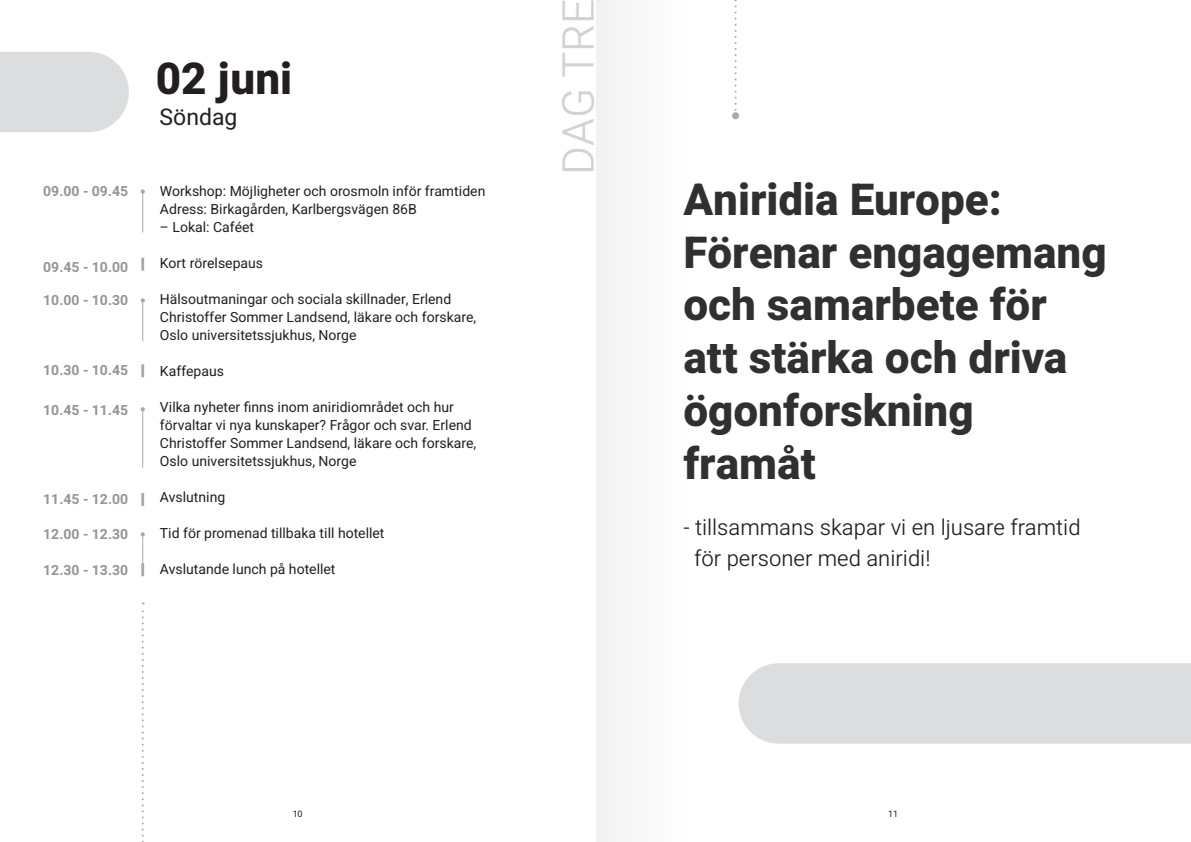
<style>
.page{position:relative;width:1191px;height:842px;background:#fff}
.page>*{position:absolute;margin:0;border:0;box-sizing:border-box;transform-origin:0 0}
.t1{font:800 44px/52.8px "Heebo";color:#312f30}
.t2{font:800 44px "Heebo";color:#231f20}
.t3{font:300 44px "Heebo";color:#d1d2d4}
.t4{font:23px "Heebo";color:#231f20}
.toc_titles{font:300 22px/31px "Heebo";color:#231f20}
.t5{font:14px/18px "Heebo";color:#231f20}
.t6{font:700 14px "Heebo";color:#939598}
.t7{font:9px "Heebo";color:#231f20}
</style>
<div class="page">
<div style="left:596px;top:0;width:91px;height:841px;background:#f8f8f8"></div>
<hr style="left:142px;top:192px;width:1px;height:40px;background:#a8a9ad">
<hr style="left:142px;top:300px;width:1px;height:41px;background:#a8a9ad">
<hr style="left:142px;top:409px;width:1px;height:59px;background:#a8a9ad">
<hr style="left:142px;top:534px;width:1px;height:41px;background:#a8a9ad">
<div style="left:732px;top:112px;width:7px;height:7px;background:#a8a9ad;border-radius:50%"></div>
<div style="left:0;top:52px;width:129px;height:80px;background:#dcdddf"></div>
<svg style="left:141px;top:258px;width:3px;height:13px"></svg>
<svg style="left:141px;top:364px;width:3px;height:13px"></svg>
<svg style="left:141px;top:493px;width:3px;height:13px"></svg>
<svg style="left:141px;top:563px;width:3px;height:13px"></svg>
<svg style="left:734px;top:0;width:2px;height:113px"></svg>
<svg style="left:142px;top:602px;width:2px;height:240px"></svg>
<svg style="left:141px;top:189px;width:4px;height:5px"></svg>
<svg style="left:141px;top:298px;width:4px;height:5px"></svg>
<svg style="left:141px;top:407px;width:4px;height:4px"></svg>
<svg style="left:141px;top:532px;width:4px;height:4px"></svg>
<div style="left:738px;top:663px;width:453px;height:81px;background:#dcdddf"></div>
<h1 class="t2" style="left:156px;top:52px;width:138px">02 juni</h1>
<h2 class="t4" style="left:160px;top:102px;width:79px">Söndag</h2>
<p class="t6" style="left:43px;top:182px;width:86px">09.00 - 09.45</p>
<p class="t5" style="left:160px;top:183px;width:327px">Workshop: Möjligheter och orosmoln inför framtiden</p>
<p class="t5" style="left:160px;top:201px;width:258px">Adress: Birkagården, Karlbergsvägen 86B</p>
<p class="t5" style="left:160px;top:219px;width:96px">– Lokal: Caféet</p>
<p class="t6" style="left:43px;top:259px;width:86px">09.45 - 10.00</p>
<p class="t5" style="left:160px;top:255px;width:105px">Kort rörelsepaus</p>
<p class="t6" style="left:43px;top:291px;width:86px">10.00 - 10.30</p>
<p class="t5" style="left:160px;top:291px;width:318px">Hälsoutmaningar och sociala skillnader, Erlend<br>Christoffer Sommer Landsend, läkare och forskare,<br>Oslo universitetssjukhus, Norge</p>
<p class="t6" style="left:43px;top:362px;width:86px">10.30 - 10.45</p>
<p class="t5" style="left:160px;top:363px;width:65px">Kaffepaus</p>
<p class="t6" style="left:43px;top:401px;width:86px">10.45 - 11.45</p>
<p class="t5" style="left:160px;top:399px;width:318px">Vilka nyheter finns inom aniridiområdet och hur förvaltar vi nya kunskaper? Frågor och svar. Erlend Christoffer Sommer Landsend, läkare och forskare, Oslo universitetssjukhus, Norge</p>
<p class="t6" style="left:43px;top:490px;width:86px">11.45 - 12.00</p>
<p class="t5" style="left:160px;top:489px;width:67px">Avslutning</p>
<p class="t6" style="left:43px;top:525px;width:86px">12.00 - 12.30</p>
<p class="t5" style="left:160px;top:525px;width:226px">Tid för promenad tillbaka till hotellet</p>
<p class="t6" style="left:43px;top:561px;width:86px">12.30 - 13.30</p>
<p class="t5" style="left:160px;top:561px;width:177px">Avslutande lunch på hotellet</p>
<p class="t3" style="left:551px;top:175px;width:177px;rotate:-90deg">DAG TRE</p>
<h1 class="t1" style="left:683px;top:176px;width:425px">Aniridia Europe:<br>Förenar engagemang och samarbete för att stärka och driva ögonforskning framåt</h1>
<p class="toc_titles" style="left:694px;top:513px;width:388px;text-indent:-11px">- tillsammans skapar vi en ljusare framtid för personer med aniridi!</p>
<p class="t7" style="left:293px;top:808px;width:11px">10</p>
<p class="t7" style="left:888px;top:808px;width:12px">11</p>
</div>
